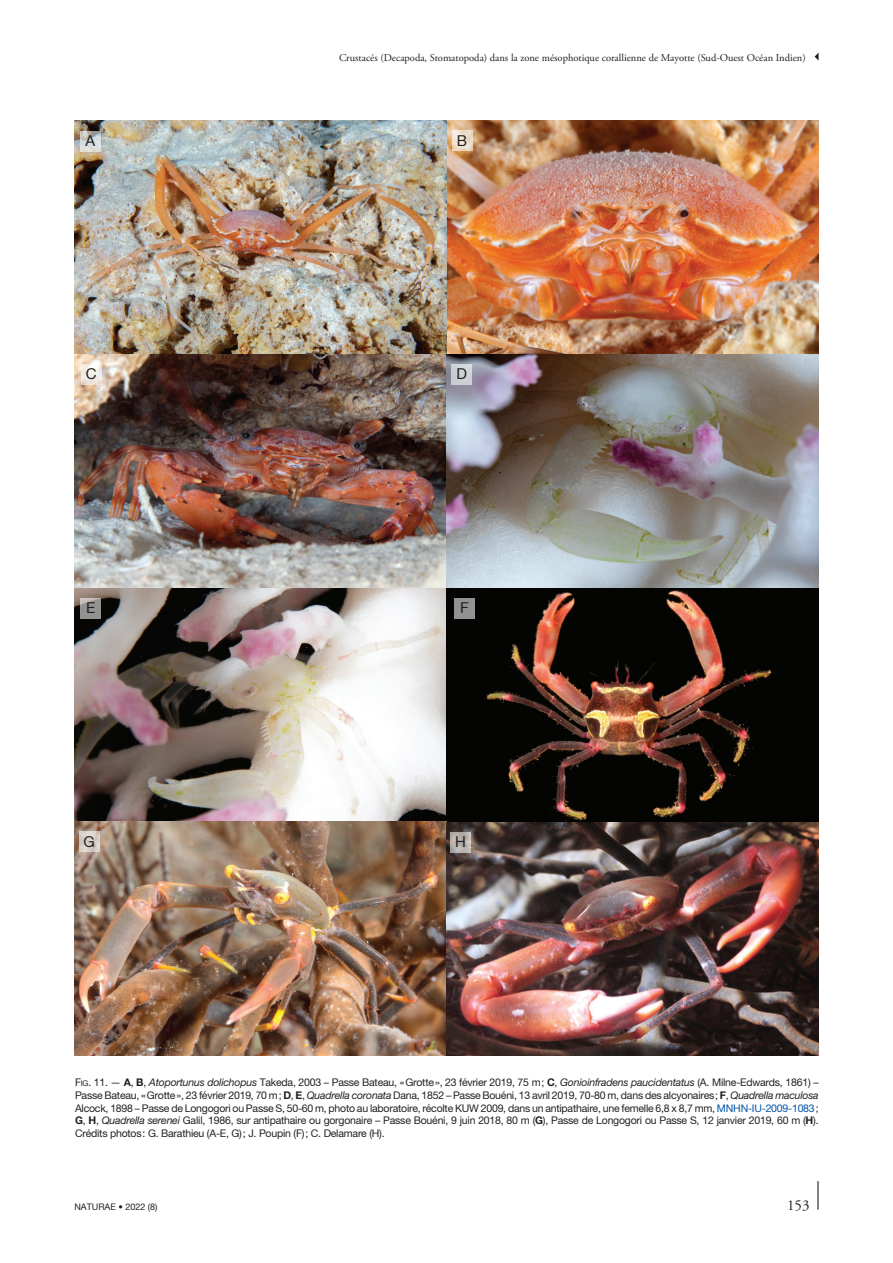
<style>
.page{position:relative;width:893px;height:1263px;background:#fff}
.page>*{position:absolute;margin:0;border:0;box-sizing:border-box;transform-origin:0 0}
.t1{font:15px "Helvetica Neue";color:#231f20}
.t2{font:15px "Adobe Garamond Pro";color:#231f20}
.t3{font:10.5px/12.8px "Helvetica Neue";letter-spacing:-.02em;color:#231f20;text-align:justify}
.t4{font:10.5px "Adobe Garamond Pro";color:#231f20}
.t5{font:9px "Helvetica Neue";color:#231f20}
.s1{font-style:inherit}
.s2{font-size:7.8px}
.s3{font-weight:700}
.s4{font-style:italic}
.s5{color:#0154a6}
</style>
<div class="page">
<hr style="left:817px;top:1181px;width:2px;height:29px;background:#231f20">
<svg style="left:815px;top:53px;width:4px;height:8px"></svg>
<img style="left:74px;top:121px;width:745px;height:935px">
<svg style="left:80px;top:598px;width:21px;height:21px"></svg>
<div style="left:454px;top:598px;width:21px;height:21px;background:#919291"></div>
<svg style="left:81px;top:364px;width:21px;height:21px"></svg>
<div style="left:452px;top:364px;width:20px;height:21px;background:#ced0d6"></div>
<svg style="left:80px;top:131px;width:21px;height:20px"></svg>
<svg style="left:452px;top:130px;width:20px;height:21px"></svg>
<svg style="left:79px;top:831px;width:21px;height:21px"></svg>
<svg style="left:450px;top:832px;width:21px;height:20px"></svg>
<p class="t4" style="left:339px;top:51px;width:468px">Crustacés (Decapoda, Stomatopoda) dans la zone mésophotique corallienne de Mayotte (Sud-Ouest Océan Indien)</p>
<p class="t1" style="left:86px;top:132px;width:11px">A</p>
<p class="t1" style="left:457px;top:132px;width:12px">B</p>
<p class="t1" style="left:86px;top:365px;width:12px">C</p>
<p class="t1" style="left:457px;top:365px;width:12px">D</p>
<p class="t1" style="left:86px;top:599px;width:11px">E</p>
<p class="t1" style="left:460px;top:599px;width:10px">F</p>
<p class="t1" style="left:84px;top:832px;width:13px">G</p>
<p class="t1" style="left:455px;top:833px;width:12px">H</p>
<p class="t3" style="left:75px;top:1076px;width:745px"><span class="s1">F</span><span class="s2">ig</span><span class="s1">. 11</span>. — <span class="s3">A</span>, <span class="s3">B</span>, <span class="s4">Atoportunus dolichopus</span> Takeda, 2003 – Passe Bateau, «Grotte», 23 février 2019, 75 m; <span class="s3">C</span>, <span class="s4">Gonioinfradens paucidentatus</span> (A. Milne-Edwards, 1861) – Passe Bateau, «Grotte», 23 février 2019, 70 m; <span class="s3">D</span>, <span class="s3">E</span>, <span class="s4">Quadrella coronata</span> Dana, 1852 – Passe Bouéni, 13 avril 2019, 70-80 m, dans des alcyonaires; <span class="s3">F</span>, <span class="s4">Quadrella maculosa </span>Alcock, 1898 – Passe de Longogori ou Passe S, 50-60 m, photo au laboratoire, récolte KUW 2009, dans un antipathaire, une femelle 6,8 x 8,7 mm, <span class="s5">MNHN-IU-2009-1083</span>; <span class="s3">G</span>, <span class="s3">H</span>, <span class="s4">Quadrella serenei</span> Galil, 1986, sur antipathaire ou gorgonaire – Passe Bouéni, 9 juin 2018, 80 m (<span class="s3">G</span>), Passe de Longogori ou Passe S, 12 janvier 2019, 60 m (<span class="s3">H</span>).<br>Crédits photos: G. Barathieu (A-E, G); J. Poupin (F); C. Delamare (H).</p>
<p class="t5" style="left:74px;top:1201px;width:85px">NATURAE • 2022 (8)</p>
<h1 class="t2" style="left:787px;top:1196px;width:24px">153</h1>
</div>
